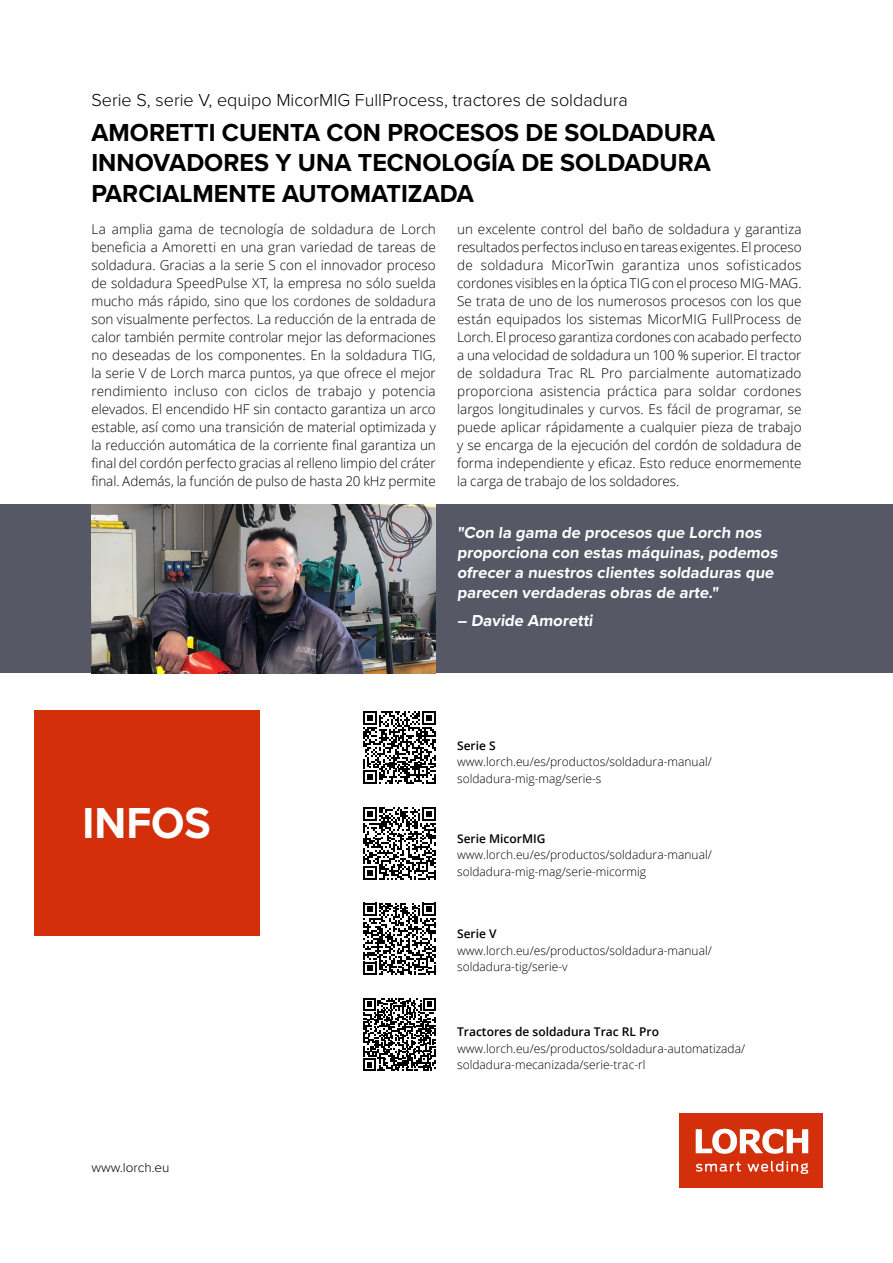
<style>
.page{position:relative;width:893px;height:1263px;background:#fff}
.page>*{position:absolute;margin:0;border:0;box-sizing:border-box;transform-origin:0 0}
.t1{font:700 45px "Proxima Nova";color:#fff}
.t2{font:700 25.5px/30.6px "Proxima Nova";color:#000}
.t3{font:300 18px "Proxima Nova";color:#000}
.t4{font:700 16.5px/19.8px "Proxima Nova";color:#fff}
.t5{font:300 13.5px/18px "Open Sans";letter-spacing:-.005em;color:#000;text-align:justify}
.t6{font:300 13.5px "Proxima Nova";color:#000}
.t7{font:300 12px/16.5px "Open Sans";color:#000}
.t8{font:600 12px "Open Sans";color:#000}
</style>
<div class="page">
<div style="left:680px;top:1113px;width:143px;height:74px;background:#d42f0b"></div>
<svg style="left:696px;top:1129px;width:112px;height:25px"></svg>
<svg style="left:696px;top:1161px;width:112px;height:13px"></svg>
<div style="left:34px;top:710px;width:225px;height:225px;background:#d42f0b"></div>
<div style="left:0;top:504px;width:893px;height:169px;background:#575866"></div>
<img style="left:91px;top:504px;width:345px;height:169px">
<svg style="left:363px;top:711px;width:73px;height:73px"></svg>
<svg style="left:363px;top:807px;width:73px;height:73px"></svg>
<svg style="left:363px;top:902px;width:73px;height:73px"></svg>
<svg style="left:363px;top:998px;width:73px;height:73px"></svg>
<h3 class="t3" style="left:91px;top:86px;width:538px">Serie S, serie V, equipo MicorMIG FullProcess, tractores de soldadura</h3>
<h2 class="t2" style="left:91px;top:116px;width:625px">AMORETTI CUENTA CON PROCESOS DE SOLDADURA<br>INNOVADORES Y UNA TECNOLOGÍA DE SOLDADURA<br>PARCIALMENTE AUTOMATIZADA</h2>
<p class="t5" style="left:91px;top:220px;width:346px">La amplia gama de tecnología de soldadura de Lorch beneficia a Amoretti en una gran variedad de tareas de soldadura. Gracias a la serie S con el innovador proceso de soldadura SpeedPulse XT, la empresa no sólo suelda mucho más rápido, sino que los cordones de soldadura son visualmente perfectos. La reducción de la entrada de calor también permite controlar mejor las deformaciones no deseadas de los componentes. En la soldadura TIG, la serie V de Lorch marca puntos, ya que ofrece el mejor rendimiento incluso con ciclos de trabajo y potencia elevados. El encendido HF sin contacto garantiza un arco estable, así como una transición de material optimizada y la reducción automática de la corriente final garantiza un final del cordón perfecto gracias al relleno limpio del cráter final. Además, la función de pulso de hasta 20 kHz permite</p>
<p class="t5" style="left:457px;top:220px;width:346px">un excelente control del baño de soldadura y garantiza resultados perfectos incluso en tareas exigentes. El proceso de soldadura MicorTwin garantiza unos sofisticados cordones visibles en la óptica TIG con el proceso MIG-MAG.<br>Se trata de uno de los numerosos procesos con los que están equipados los sistemas MicorMIG FullProcess de Lorch. El proceso garantiza cordones con acabado perfecto a una velocidad de soldadura un 100 % superior. El tractor de soldadura Trac RL Pro parcialmente automatizado proporciona asistencia práctica para soldar cordones largos longitudinales y curvos. Es fácil de programar, se puede aplicar rápidamente a cualquier pieza de trabajo y se encarga de la ejecución del cordón de soldadura de forma independiente y eficaz. Esto reduce enormemente la carga de trabajo de los soldadores.</p>
<p class="t4" style="left:457px;top:523px;width:325px">"Con la gama de procesos que Lorch nos proporciona con estas máquinas, podemos ofrecer a nuestros clientes soldaduras que parecen verdaderas obras de arte."</p>
<p class="t4" style="left:457px;top:610px;width:140px">– Davide Amoretti</p>
<h1 class="t1" style="left:83px;top:789px;width:130px">INFOS</h1>
<p class="t6" style="left:91px;top:1157px;width:80px">www.lorch.eu</p>
<p class="t8" style="left:457px;top:737px;width:40px">Serie S</p>
<p class="t7" style="left:457px;top:753px;width:256px">www.lorch.eu/es/productos/soldadura-manual/ soldadura-mig-mag/serie-s</p>
<p class="t8" style="left:457px;top:830px;width:90px">Serie MicorMIG</p>
<p class="t7" style="left:457px;top:846px;width:256px">www.lorch.eu/es/productos/soldadura-manual/ soldadura-mig-mag/serie-micormig</p>
<p class="t8" style="left:457px;top:926px;width:41px">Serie V</p>
<p class="t7" style="left:457px;top:942px;width:256px">www.lorch.eu/es/productos/soldadura-manual/ soldadura-tig/serie-v</p>
<p class="t8" style="left:457px;top:1024px;width:203px">Tractores de soldadura Trac RL Pro</p>
<p class="t7" style="left:457px;top:1040px;width:290px">www.lorch.eu/es/productos/soldadura-automatizada/ soldadura-mecanizada/serie-trac-rl</p>
</div>
